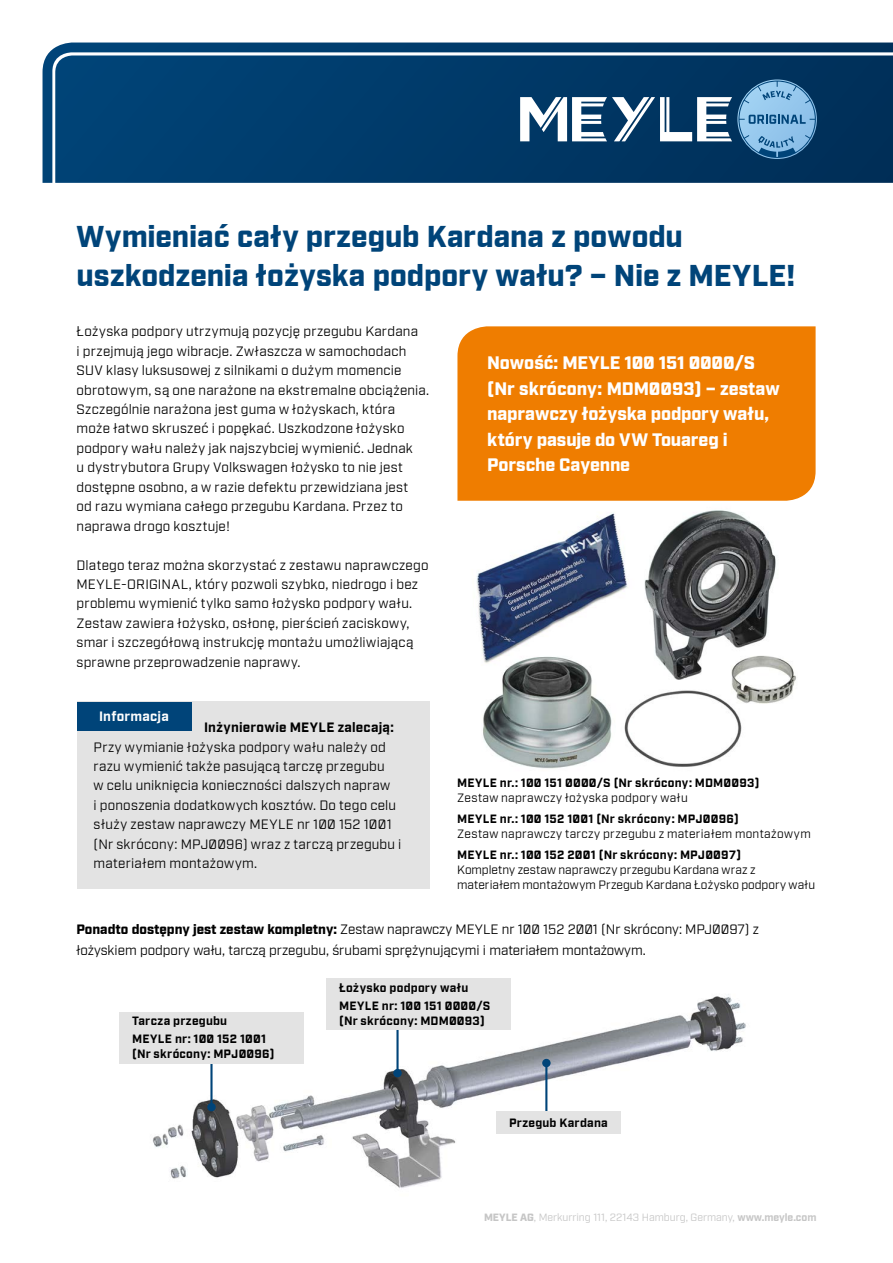
<style>
.page{position:relative;width:893px;height:1263px;background:#fff}
.page>*{position:absolute;margin:0;border:0;box-sizing:border-box;transform-origin:0 0}
.t1{font:900 30px/39px "Industry Meyle";color:#004479}
.t2{font:900 18px/25.5px "Industry Meyle";letter-spacing:-.005em;color:#fff}
.t3{font:13.5px/19.5px "Industry Meyle";letter-spacing:.015em;color:#000}
.t4{font:700 13.5px "Industry Meyle";letter-spacing:.02em;color:#000}
.t5{font:700 13.5px "Industry Meyle";letter-spacing:.015em;color:#fff}
.t6{font:700 12px/18px "Industry Meyle";letter-spacing:.02em;color:#000}
.t7{font:12px/15px "Industry Meyle";letter-spacing:.015em;color:#000}
.t8{font:10.5px "Industry Meyle";color:#c6c6c6}
.s1{font-weight:900}
.s2{font-weight:700}
</style>
<div class="page">
<img style="left:119px;top:994px;width:627px;height:194px">
<div style="left:457px;top:326px;width:359px;height:175px;background:#ef7d00"></div>
<img style="left:476px;top:510px;width:320px;height:259px">
<hr style="left:545px;top:1063px;width:2px;height:48px;background:#004479">
<div style="left:542px;top:1059px;width:9px;height:8px;background:#004479;border-radius:50%"></div>
<hr style="left:396px;top:1025px;width:3px;height:48px;background:#004479">
<div style="left:393px;top:1069px;width:9px;height:8px;background:#004479;border-radius:50%"></div>
<hr style="left:210px;top:1059px;width:3px;height:48px;background:#004479">
<div style="left:207px;top:1103px;width:9px;height:8px;background:#004479;border-radius:50%"></div>
<div style="left:496px;top:1111px;width:125px;height:22px;background:#e3e3e3"></div>
<svg style="left:43px;top:43px;width:850px;height:140px;background:#09416e"></svg>
<svg style="left:738px;top:81px;width:78px;height:77px;background:#6397c0"></svg>
<svg style="left:520px;top:97px;width:212px;height:44px"></svg>
<div style="left:77px;top:702px;width:352px;height:187px;background:#e3e3e3"></div>
<div style="left:77px;top:702px;width:114px;height:28px;background:#004479"></div>
<div style="left:326px;top:978px;width:185px;height:51px;background:#e3e3e3"></div>
<div style="left:119px;top:1012px;width:185px;height:51px;background:#e3e3e3"></div>
<h1 class="t1" style="left:77px;top:219px;width:720px">Wymieniać cały przegub Kardana z powodu uszkodzenia łożyska podpory wału? – Nie z MEYLE!</h1>
<p class="t3" style="left:77px;top:322px;width:354px">Łożyska podpory utrzymują pozycję przegubu Kardana<br>i przejmują jego wibracje. Zwłaszcza w samochodach SUV klasy luksusowej z silnikami o dużym momencie obrotowym, są one narażone na ekstremalne obciążenia.<br>Szczególnie narażona jest guma w łożyskach, która może łatwo skruszeć i popękać. Uszkodzone łożysko podpory wału należy jak najszybciej wymienić. Jednak<br>u dystrybutora Grupy Volkswagen łożysko to nie jest dostępne osobno, a w razie defektu przewidziana jest<br>od razu wymiana całego przegubu Kardana. Przez to naprawa drogo kosztuje!</p>
<p class="t3" style="left:77px;top:555px;width:353px">Dlatego teraz można skorzystać z zestawu naprawczego MEYLE-ORIGINAL, który pozwoli szybko, niedrogo i bez problemu wymienić tylko samo łożysko podpory wału.<br>Zestaw zawiera łożysko, osłonę, pierścień zaciskowy, smar i szczegółową instrukcję montażu umożliwiającą sprawne przeprowadzenie naprawy.</p>
<h2 class="t2" style="left:487px;top:351px;width:294px">Nowość: MEYLE 100 151 0000/S (Nr skrócony: MDM0093) – zestaw naprawczy łożyska podpory wału, który pasuje do VW Touareg i<br>Porsche Cayenne</h2>
<p class="t5" style="left:99px;top:708px;width:71px">Informacja</p>
<p class="t4" style="left:204px;top:719px;width:191px">Inżynierowie MEYLE zalecają:</p>
<p class="t3" style="left:94px;top:737px;width:309px">Przy wymianie łożyska podpory wału należy od razu wymienić także pasującą tarczę przegubu<br>w celu uniknięcia konieczności dalszych napraw<br>i ponoszenia dodatkowych kosztów. Do tego celu służy zestaw naprawczy MEYLE nr 100 152 1001 (Nr skrócony: MPJ0096) wraz z tarczą przegubu i materiałem montażowym.</p>
<p class="t6" style="left:457px;top:774px;width:304px">MEYLE nr.: 100 151 0000/S (Nr skrócony: MDM0093)</p>
<p class="t7" style="left:457px;top:791px;width:232px">Zestaw naprawczy łożyska podpory wału</p>
<p class="t6" style="left:457px;top:810px;width:283px">MEYLE nr.: 100 152 1001 (Nr skrócony: MPJ0096)</p>
<p class="t7" style="left:457px;top:827px;width:355px">Zestaw naprawczy tarczy przegubu z materiałem montażowym</p>
<p class="t6" style="left:457px;top:846px;width:285px">MEYLE nr.: 100 152 2001 (Nr skrócony: MPJ0097)</p>
<p class="t7" style="left:457px;top:863px;width:360px">Kompletny zestaw naprawczy przegubu Kardana wraz z materiałem montażowym Przegub Kardana Łożysko podpory wału</p>
<p class="t3" style="left:77px;top:919px;width:684px;line-height:21px"><span class="s1">Ponadto dostępny jest zestaw kompletny:</span> Zestaw naprawczy MEYLE nr 100 152 2001 (Nr skrócony: MPJ0097) z łożyskiem podpory wału, tarczą przegubu, śrubami sprężynującymi i materiałem montażowym.</p>
<p class="t6" style="left:339px;top:979px;width:153px">Łożysko podpory wału<br>MEYLE nr: 100 151 0000/S</p>
<p class="t6" style="left:132px;top:1013px;width:97px">Tarcza przegubu</p>
<p class="t6" style="left:339px;top:1012px;width:147px">(Nr skrócony: MDM0093)</p>
<p class="t6" style="left:132px;top:1032px;width:144px;line-height:15px">MEYLE nr: 100 152 1001 (Nr skrócony: MPJ0096)</p>
<p class="t6" style="left:509px;top:1114px;width:100px">Przegub Kardana</p>
<p class="t8" style="left:484px;top:1211px;width:334px"><span class="s1">MEYLE AG</span>, Merkurring 111, 22143 Hamburg, Germany, <span class="s2">www.meyle.com</span></p>
</div>
